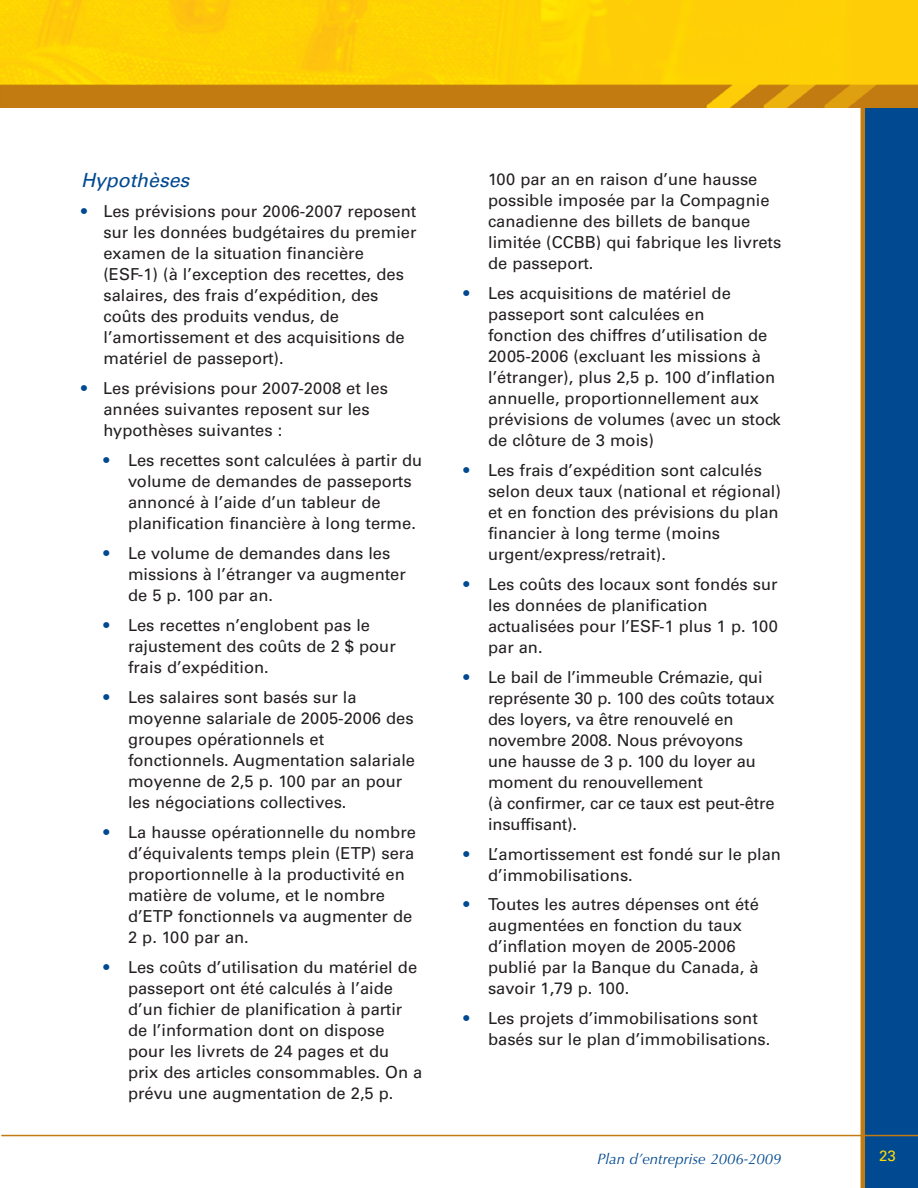
<style>
.page{position:relative;width:918px;height:1188px;background:#fff}
.page>*{position:absolute;margin:0;border:0;box-sizing:border-box;transform-origin:0 0}
.t1{font:italic 19.5px "Univers";color:#014990}
.t2{font:16.5px/21px "Univers";color:#231f20}
.t3{font:italic 15px "Optima";color:#014990}
.t4{font:15px "Univers";color:#ffdc06}
.s1{color:#014990}
</style>
<div class="page">
<div style="left:863px;top:38px;width:55px;height:1150px;background:#014990"></div>
<hr style="left:861px;top:1px;width:4px;height:1187px;background:#c27b11">
<hr style="left:1px;top:1135px;width:917px;height:1px;background:#c27b11">
<img style="left:1px;top:0;width:917px;height:108px">
<p class="t1" style="left:81px;top:173px;width:110px">Hypothèses</p>
<p class="t2" style="left:103px;top:202px;width:315px;text-indent:-22px"><span class="s1">•</span> Les prévisions pour 2006-2007 reposent sur les données budgétaires du premier examen de la situation financière (ESF-1) (à l’exception des recettes, des salaires, des frais d’expédition, des coûts des produits vendus, de l’amortissement et des acquisitions de matériel de passeport).</p>
<p class="t2" style="left:103px;top:379px;width:286px;text-indent:-22px"><span class="s1">•</span> Les prévisions pour 2007-2008 et les années suivantes reposent sur les hypothèses suivantes :</p>
<p class="t2" style="left:128px;top:451px;width:296px;text-indent:-25px"><span class="s1">•</span> Les recettes sont calculées à partir du volume de demandes de passeports annoncé à l’aide d’un tableur de planification financière à long terme.</p>
<p class="t2" style="left:128px;top:544px;width:279px;text-indent:-25px"><span class="s1">•</span> Le volume de demandes dans les missions à l’étranger va augmenter de 5 p. 100 par an.</p>
<p class="t2" style="left:128px;top:616px;width:269px;text-indent:-25px"><span class="s1">•</span> Les recettes n’englobent pas le rajustement des coûts de 2 $ pour frais d’expédition.</p>
<p class="t2" style="left:128px;top:688px;width:289px;text-indent:-25px"><span class="s1">•</span> Les salaires sont basés sur la moyenne salariale de 2005-2006 des groupes opérationnels et fonctionnels. Augmentation salariale moyenne de 2,5 p. 100 par an pour les négociations collectives.</p>
<p class="t2" style="left:128px;top:823px;width:289px;text-indent:-25px"><span class="s1">•</span> La hausse opérationnelle du nombre d’équivalents temps plein (ETP) sera proportionnelle à la productivité en matière de volume, et le nombre d’ETP fonctionnels va augmenter de<br>2 p. 100 par an.</p>
<p class="t2" style="left:128px;top:958px;width:296px;text-indent:-25px"><span class="s1">•</span> Les coûts d’utilisation du matériel de passeport ont été calculés à l’aide d’un fichier de planification à partir de l’information dont on dispose pour les livrets de 24 pages et du prix des articles consommables. On a prévu une augmentation de 2,5 p.</p>
<p class="t2" style="left:488px;top:170px;width:295px">100 par an en raison d’une hausse possible imposée par la Compagnie canadienne des billets de banque limitée (CCBB) qui fabrique les livrets de passeport.</p>
<p class="t2" style="left:488px;top:284px;width:294px;text-indent:-25px"><span class="s1">•</span> Les acquisitions de matériel de passeport sont calculées en<br>fonction des chiffres d’utilisation de 2005-2006 (excluant les missions à l’étranger), plus 2,5 p. 100 d’inflation annuelle, proportionnellement aux prévisions de volumes (avec un stock de clôture de 3 mois)</p>
<p class="t2" style="left:488px;top:461px;width:294px;text-indent:-25px"><span class="s1">•</span> Les frais d’expédition sont calculés selon deux taux (national et régional) et en fonction des prévisions du plan financier à long terme (moins urgent/express/retrait).</p>
<p class="t2" style="left:488px;top:575px;width:292px;text-indent:-25px"><span class="s1">•</span> Les coûts des locaux sont fondés sur les données de planification actualisées pour l’ESF-1 plus 1 p. 100 par an.</p>
<p class="t2" style="left:488px;top:668px;width:288px;text-indent:-25px"><span class="s1">•</span> Le bail de l’immeuble Crémazie, qui représente 30 p. 100 des coûts totaux des loyers, va être renouvelé en novembre 2008. Nous prévoyons une hausse de 3 p. 100 du loyer au moment du renouvellement<br>(à confirmer, car ce taux est peut-être insuffisant).</p>
<p class="t2" style="left:488px;top:845px;width:294px;text-indent:-25px"><span class="s1">•</span> L’amortissement est fondé sur le plan d’immobilisations.</p>
<p class="t2" style="left:488px;top:896px;width:272px;text-indent:-25px"><span class="s1">•</span> Toutes les autres dépenses ont été augmentées en fonction du taux d’inflation moyen de 2005-2006 publié par la Banque du Canada, à savoir 1,79 p. 100.</p>
<p class="t2" style="left:488px;top:1010px;width:284px;text-indent:-25px"><span class="s1">•</span> Les projets d’immobilisations sont basés sur le plan d’immobilisations.</p>
<p class="t3" style="left:597px;top:1150px;width:186px">Plan d’entreprise 2006-2009</p>
<p class="t4" style="left:879px;top:1150px;width:18px">23</p>
</div>
